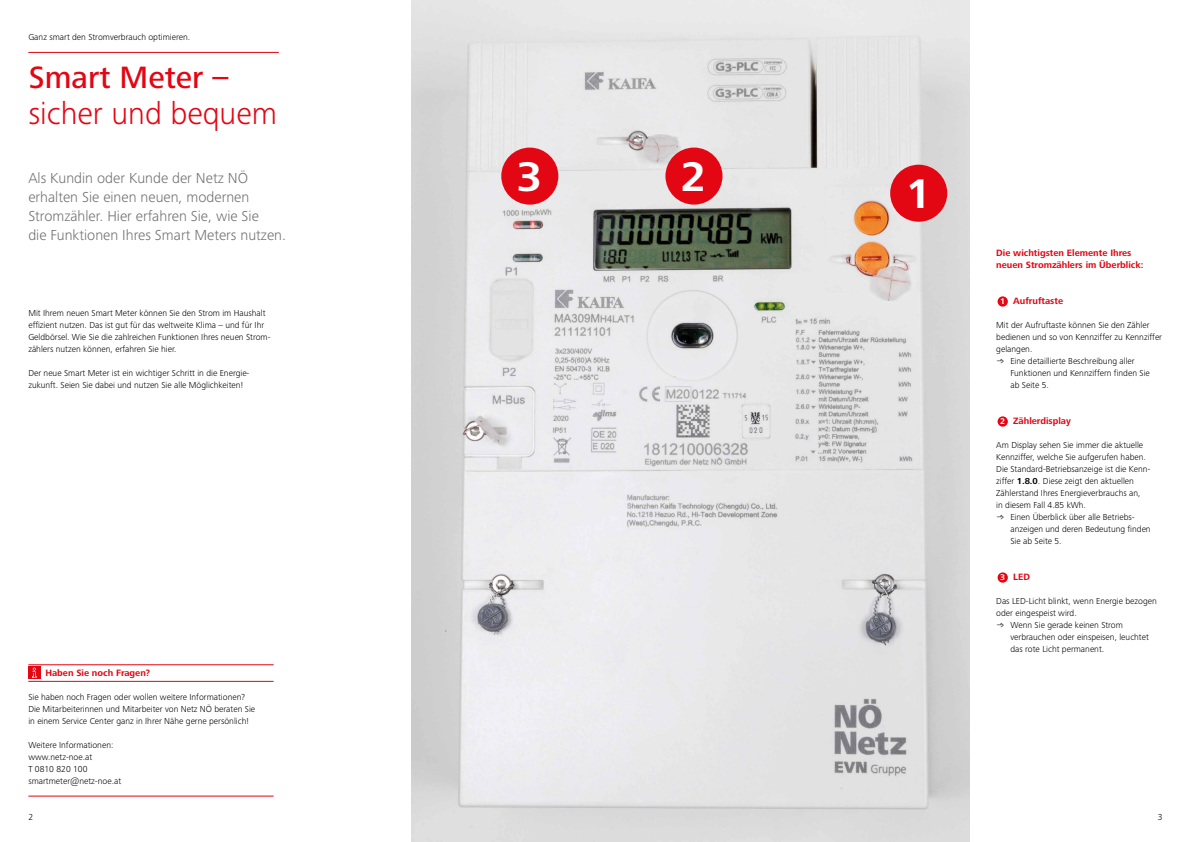
<style>
.page{position:relative;width:1191px;height:842px;background:#fff}
.page>*{position:absolute;margin:0;border:0;box-sizing:border-box;transform-origin:0 0}
.t1{font:700 43px "Frutiger Next For EVN";color:#fff}
.t2{font:300 32px "Frutiger Nextfor EVN";color:#e30613}
.t3{font:500 32px "Frutiger Next LTW1 G";color:#e30613}
.t4{font:300 15px/19px "Frutiger Next LTW1 G";color:#706f6f}
.t5{font:700 9.5px/12px "Frutiger Next For EVN";color:#e30613}
.t6{font:300 9px/12px "Frutiger Nextfor EVN";color:#000}
.s1{font-size:8.5px;color:#fff}
.s2{font-family:"Frutiger Next For EVN";font-weight:700}
</style>
<div class="page">
<img style="left:411px;top:0;width:558px;height:842px">
<hr style="left:28px;top:52px;width:251px;height:1px;background:#e30613">
<div style="left:997px;top:296px;width:10px;height:11px;background:#e30613;border-radius:50%"></div>
<div style="left:997px;top:416px;width:10px;height:11px;background:#e30613;border-radius:50%"></div>
<div style="left:997px;top:572px;width:10px;height:11px;background:#e30613;border-radius:50%"></div>
<div style="left:890px;top:165px;width:57px;height:57px;background:#e30613;border-radius:50%"></div>
<div style="left:665px;top:148px;width:57px;height:57px;background:#e30613;border-radius:50%"></div>
<div style="left:501px;top:148px;width:57px;height:57px;background:#e30613;border-radius:50%"></div>
<hr style="left:28px;top:664px;width:246px;height:1px;background:#e30613">
<hr style="left:28px;top:681px;width:246px;height:1px;background:#e30613">
<div style="left:28px;top:667px;width:13px;height:12px;background:#e30613"></div>
<svg style="left:32px;top:667px;width:5px;height:11px"></svg>
<hr style="left:28px;top:796px;width:246px;height:1px;background:#e30613">
<p class="t6" style="left:28px;top:31px;width:163px">Ganz smart den Stromverbrauch optimieren.</p>
<h2 class="t3" style="left:28px;top:59px;width:202px">Smart Meter –</h2>
<h2 class="t2" style="left:28px;top:95px;width:250px">sicher und bequem</h2>
<h3 class="t4" style="left:28px;top:169px;width:259px">Als Kundin oder Kunde der Netz NÖ erhalten Sie einen neuen, modernen Stromzähler. Hier erfahren Sie, wie Sie<br>die Funktionen Ihres Smart Meters nutzen.</h3>
<p class="t6" style="left:28px;top:307px;width:244px">Mit Ihrem neuen Smart Meter können Sie den Strom im Haushalt effizient nutzen. Das ist gut für das weltweite Klima – und für Ihr Geldbörsel. Wie Sie die zahlreichen Funktionen Ihres neuen Strom&shy;zählers nutzen können, erfahren Sie hier.</p>
<p class="t6" style="left:28px;top:367px;width:223px">Der neue Smart Meter ist ein wichtiger Schritt in die Energie&shy;zukunft. Seien Sie dabei und nutzen Sie alle Möglichkeiten!</p>
<p class="t5" style="left:45px;top:667px;width:106px">Haben Sie noch Fragen?</p>
<p class="t6" style="left:28px;top:691px;width:228px">Sie haben noch Fragen oder wollen weitere Informationen?<br>Die Mitarbeiterinnen und Mitarbeiter von Netz NÖ beraten Sie in einem Service Center ganz in Ihrer Nähe gerne persönlich!</p>
<p class="t6" style="left:28px;top:739px;width:94px">Weitere Informationen: www.netz-noe.at<br>T 0810 820 100 smartmeter@netz-noe.at</p>
<h1 class="t1" style="left:517px;top:152px;width:27px">3</h1>
<h1 class="t1" style="left:681px;top:152px;width:27px">2</h1>
<h1 class="t1" style="left:905px;top:169px;width:27px">1</h1>
<p class="t5" style="left:996px;top:247px;width:149px">Die wichtigsten Elemente Ihres neuen Stromzählers im Überblick:</p>
<p class="t5" style="left:1000px;top:295px;width:65px"><span class="s1">1</span> Aufruftaste</p>
<p class="t6" style="left:996px;top:319px;width:167px">Mit der Aufruftaste können Sie den Zähler bedienen und so von Kennziffer zu Kennziffer gelangen.</p>
<p class="t6" style="left:1010px;top:355px;width:141px;text-indent:-14px">• Eine detaillierte Beschreibung aller<br>Funktionen und Kennziffern finden Sie ab Seite 5.</p>
<p class="t5" style="left:1000px;top:415px;width:72px"><span class="s1">2</span> Zählerdisplay</p>
<p class="t6" style="left:996px;top:439px;width:156px">Am Display sehen Sie immer die aktuelle Kennziffer, welche Sie aufgerufen haben.<br>Die Standard-Betriebsanzeige ist die Kenn&shy;ziffer <span class="s2">1.8.0</span>. Diese zeigt den aktuellen Zählerstand Ihres Energieverbrauchs an,<br>in diesem Fall 4.85 kWh.</p>
<p class="t6" style="left:1010px;top:511px;width:142px;text-indent:-14px">• Einen Überblick über alle Betriebs&shy;anzeigen und deren Bedeutung finden<br>Sie ab Seite 5.</p>
<p class="t5" style="left:1000px;top:571px;width:32px"><span class="s1">3</span> LED</p>
<p class="t6" style="left:996px;top:595px;width:162px">Das LED-Licht blinkt, wenn Energie bezogen oder eingespeist wird.</p>
<p class="t6" style="left:1010px;top:619px;width:140px;text-indent:-14px">• Wenn Sie gerade keinen Strom verbrauchen oder einspeisen, leuchtet das rote Licht permanent.</p>
<p class="t6" style="left:28px;top:811px;width:6px">2</p>
<p class="t6" style="left:1157px;top:811px;width:6px">3</p>
</div>
